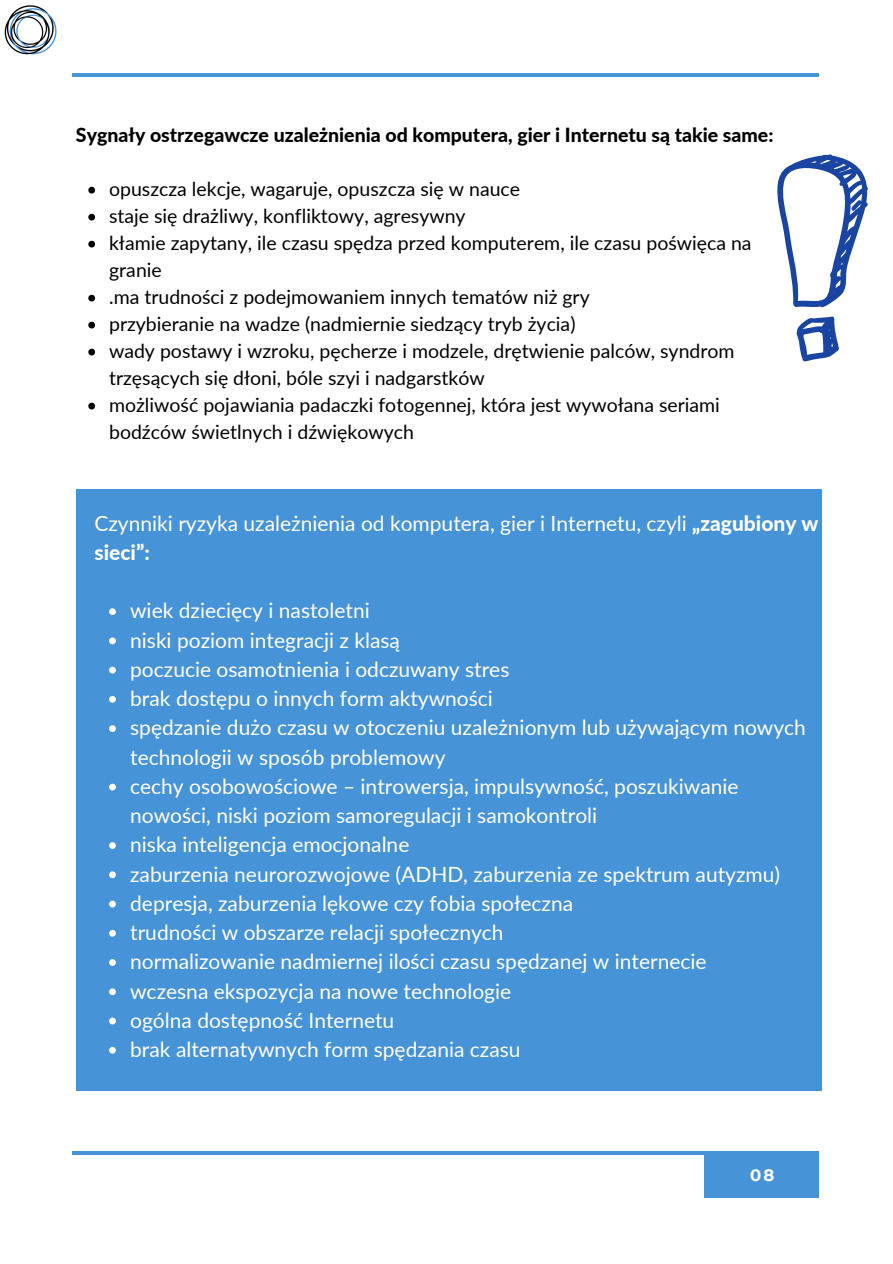
<style>
.page{position:relative;width:893px;height:1264px;background:#fff}
.page>*{position:absolute;margin:0;border:0;box-sizing:border-box;transform-origin:0 0}
.t1{font:21px/29.2px "Lato";color:#fff}
.t2{font:19.5px/27px "Lato";color:#000}
.t3{font:800 19.5px "Lato";color:#000}
.t4{font:700 16.5px "Montserrat";color:#fff}
.s1{font-weight:800}
</style>
<div class="page">
<div style="left:76px;top:489px;width:745px;height:602px;background:#4793d7"></div>
<svg style="left:109px;top:608px;width:7px;height:7px"></svg>
<svg style="left:109px;top:637px;width:7px;height:7px"></svg>
<svg style="left:109px;top:666px;width:7px;height:7px"></svg>
<svg style="left:109px;top:696px;width:7px;height:6px"></svg>
<svg style="left:109px;top:725px;width:7px;height:7px"></svg>
<svg style="left:109px;top:783px;width:7px;height:7px"></svg>
<svg style="left:109px;top:842px;width:7px;height:7px"></svg>
<svg style="left:109px;top:871px;width:7px;height:7px"></svg>
<svg style="left:109px;top:900px;width:7px;height:7px"></svg>
<svg style="left:109px;top:929px;width:7px;height:7px"></svg>
<svg style="left:109px;top:959px;width:7px;height:6px"></svg>
<svg style="left:109px;top:988px;width:7px;height:7px"></svg>
<svg style="left:109px;top:1017px;width:7px;height:7px"></svg>
<svg style="left:109px;top:1046px;width:7px;height:7px"></svg>
<svg style="left:88px;top:187px;width:7px;height:6px"></svg>
<svg style="left:88px;top:214px;width:7px;height:6px"></svg>
<svg style="left:88px;top:241px;width:7px;height:6px"></svg>
<svg style="left:88px;top:295px;width:7px;height:6px"></svg>
<svg style="left:88px;top:322px;width:7px;height:6px"></svg>
<svg style="left:88px;top:349px;width:7px;height:6px"></svg>
<svg style="left:88px;top:403px;width:7px;height:6px"></svg>
<svg style="left:796px;top:316px;width:43px;height:45px"></svg>
<svg style="left:777px;top:154px;width:90px;height:153px"></svg>
<hr style="left:72px;top:73px;width:747px;height:4px;background:#4793d7">
<img style="left:4px;top:5px;width:58px;height:50px">
<hr style="left:72px;top:1151px;width:747px;height:3px;background:#4793d7">
<div style="left:704px;top:1151px;width:114px;height:46px;background:#4793d7"></div>
<p class="t3" style="left:76px;top:122px;width:699px">Sygnały ostrzegawcze uzależnienia od komputera, gier i Internetu są takie same:</p>
<p class="t2" style="left:109px;top:175px;width:644px">opuszcza lekcje, wagaruje, opuszcza się w nauce<br>staje się drażliwy, konfliktowy, agresywny<br>kłamie zapytany, ile czasu spędza przed komputerem, ile czasu poświęca na granie<br>.ma trudności z podejmowaniem innych tematów niż gry<br>przybieranie na wadze (nadmiernie siedzący tryb życia)<br>wady postawy i wzroku, pęcherze i modzele, drętwienie palców, syndrom trzęsących się dłoni, bóle szyi i nadgarstków<br>możliwość pojawiania padaczki fotogennej, która jest wywołana seriami bodźców świetlnych i dźwiękowych</p>
<p class="t1" style="left:94px;top:508px;width:725px">Czynniki ryzyka uzależnienia od komputera, gier i Internetu, czyli <span class="s1">„zagubiony w sieci”:</span></p>
<p class="t1" style="left:130px;top:595px;width:677px">wiek dziecięcy i nastoletni<br>niski poziom integracji z klasą<br>poczucie osamotnienia i odczuwany stres<br>brak dostępu o innych form aktywności<br>spędzanie dużo czasu w otoczeniu uzależnionym lub używającym nowych technologii w sposób problemowy<br>cechy osobowościowe – introwersja, impulsywność, poszukiwanie nowości, niski poziom samoregulacji i samokontroli<br>niska inteligencja emocjonalne<br>zaburzenia neurorozwojowe (ADHD, zaburzenia ze spektrum autyzmu) depresja, zaburzenia lękowe czy fobia społeczna<br>trudności w obszarze relacji społecznych<br>normalizowanie nadmiernej ilości czasu spędzanej w internecie<br>wczesna ekspozycja na nowe technologie<br>ogólna dostępność Internetu<br>brak alternatywnych form spędzania czasu</p>
<p class="t4" style="left:750px;top:1165px;width:26px">08</p>
</div>
